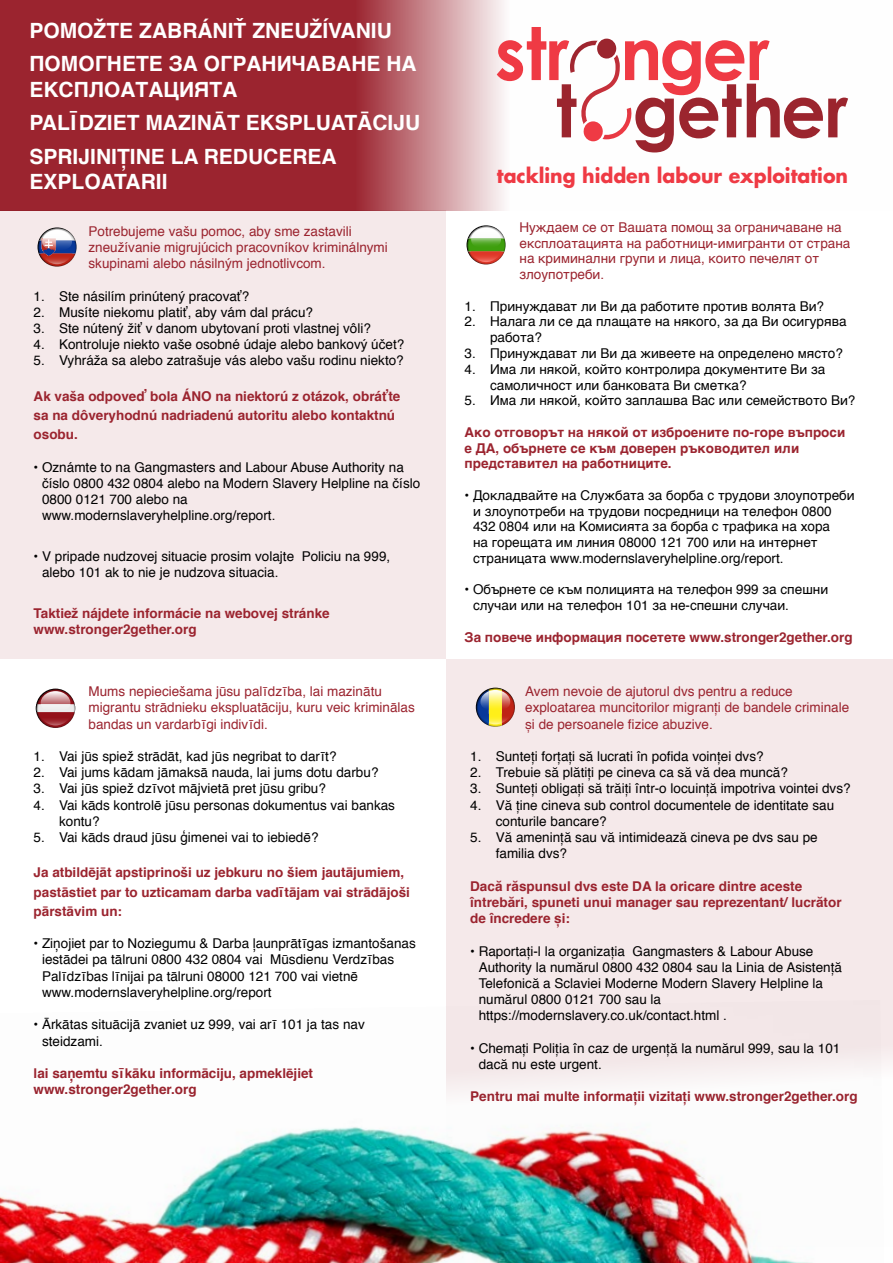
<style>
.page{position:relative;width:893px;height:1263px;background:#fff}
.page>*{position:absolute;margin:0;border:0;box-sizing:border-box;transform-origin:0 0}
.t1{font:700 21px/33.8px "Helvetica";color:#fff}
.t2{font:700 19.8px "Futura";color:#ef3a44;scale:.96 1}
.t3{font:13.5px/16.2px "Helvetica";color:#000}
.t4{font:700 13.5px/19.2px "Helvetica";color:#9b242f}
.t5{font:13.5px/16.2px "Helvetica";color:#9b242f}
</style>
<div class="page">
<div style="left:446px;top:659px;width:447px;height:587px;background:#f5e9ea"></div>
<div style="left:0;top:210px;width:445px;height:449px;background:#f5e9ea"></div>
<svg style="left:38px;top:227px;width:39px;height:40px"></svg>
<svg style="left:36px;top:689px;width:39px;height:39px"></svg>
<svg style="left:41px;top:718px;width:29px;height:7px"></svg>
<svg style="left:36px;top:691px;width:39px;height:21px"></svg>
<svg style="left:466px;top:225px;width:40px;height:39px"></svg>
<svg style="left:0;top:0;width:660px;height:210px;background:#b1565e"></svg>
<svg style="left:497px;top:27px;width:351px;height:125px"></svg>
<img style="left:0;top:1063px;width:884px;height:200px">
<svg style="left:476px;top:688px;width:39px;height:39px"></svg>
<h1 class="t1" style="left:29px;top:14px;width:389px">POMOŽTE ZABRÁNIŤ ZNEUŽÍVANIU<br>ПОМОГНЕТЕ ЗА ОГРАНИЧАВАНЕ НА</h1>
<h1 class="t1" style="left:29px;top:73px;width:392px">ЕКСПЛОАТАЦИЯТА<br>PALĪDZIET MAZINĀT EKSPLUATĀCIJU<br>SPRIJINIȚINE LA REDUCEREA</h1>
<h1 class="t1" style="left:29px;top:165px;width:140px">EXPLOATARII</h1>
<h2 class="t2" style="left:497px;top:162px;width:367px">tackling hidden labour exploitation</h2>
<p class="t5" style="left:89px;top:223px;width:301px">Potrebujeme vašu pomoc, aby sme zastavili zneužívanie migrujúcich pracovníkov kriminálnymi skupinami alebo násilným jednotlivcom.</p>
<p class="t3" style="left:34px;top:288px;width:217px">1. Ste násilím prinútený pracovať?</p>
<p class="t3" style="left:34px;top:304px;width:281px">2. Musíte niekomu platiť, aby vám dal prácu?</p>
<p class="t3" style="left:34px;top:321px;width:339px">3. Ste nútený žiť v danom ubytovaní proti vlastnej vôli?</p>
<p class="t3" style="left:34px;top:337px;width:372px">4. Kontroluje niekto vaše osobné údaje alebo bankový účet?</p>
<p class="t3" style="left:34px;top:353px;width:372px">5. Vyhráža sa alebo zatrašuje vás alebo vašu rodinu niekto?</p>
<p class="t4" style="left:34px;top:387px;width:368px">Ak vaša odpoveď bola ÁNO na niektorú z otázok, obráťte sa na dôveryhodnú nadriadenú autoritu alebo kontaktnú osobu.</p>
<p class="t3" style="left:42px;top:459px;width:380px;text-indent:-8px">• Oznámte to na Gangmasters and Labour Abuse Authority na číslo 0800 432 0804 alebo na Modern Slavery Helpline na číslo 0800 0121 700 alebo na www.modernslaveryhelpline.org/report.</p>
<p class="t3" style="left:42px;top:549px;width:350px;text-indent:-8px">• V pripade nudzovej situacie prosim volajte Policiu na 999, alebo 101 ak to nie je nudzova situacia.</p>
<p class="t4" style="left:34px;top:605px;width:298px;line-height:16.2px">Taktiež nájdete informácie na webovej stránke www.stronger2gether.org</p>
<p class="t5" style="left:89px;top:684px;width:328px">Mums nepieciešama jūsu palīdzība, lai mazinātu migrantu strādnieku ekspluatāciju, kuru veic kriminālas bandas un vardarbīgi indivīdi.</p>
<p class="t3" style="left:34px;top:749px;width:304px">1. Vai jūs spiež strādāt, kad jūs negribat to darīt?</p>
<p class="t3" style="left:34px;top:765px;width:346px">2. Vai jums kādam jāmaksā nauda, lai jums dotu darbu?</p>
<p class="t3" style="left:34px;top:781px;width:294px">3. Vai jūs spiež dzīvot mājvietā pret jūsu gribu?</p>
<p class="t3" style="left:59px;top:797px;width:337px;text-indent:-26px">4. Vai kāds kontrolē jūsu personas dokumentus vai bankas kontu?</p>
<p class="t3" style="left:34px;top:830px;width:286px">5. Vai kāds draud jūsu ģimenei vai to iebiedē?</p>
<p class="t4" style="left:34px;top:863px;width:378px">Ja atbildējāt apstiprinoši uz jebkuru no šiem jautājumiem, pastāstiet par to uzticamam darba vadītājam vai strādājoši pārstāvim un:</p>
<p class="t3" style="left:42px;top:936px;width:375px;text-indent:-8px">• Ziņojiet par to Noziegumu &amp; Darba ļaunprātīgas izmantošanas iestādei pa tālruni 0800 432 0804 vai Mūsdienu Verdzības Palīdzības līnijai pa tālruni 08000 121 700 vai vietnē www.modernslaveryhelpline.org/report</p>
<p class="t3" style="left:42px;top:1017px;width:324px;text-indent:-8px">• Ārkātas situācijā zvaniet uz 999, vai arī 101 ja tas nav steidzami.</p>
<p class="t4" style="left:34px;top:1065px;width:281px;line-height:16.2px">lai saņemtu sīkāku informāciju, apmeklējiet www.stronger2gether.org</p>
<p class="t5" style="left:519px;top:220px;width:332px;line-height:15.8px">Нуждаем се от Вашата помощ за ограничаване на експлоатацията на работници-имигранти от страна на криминални групи и лица, които печелят от злоупотреби.</p>
<p class="t3" style="left:465px;top:298px;width:361px">1. Принуждават ли Ви да работите против волята Ви?</p>
<p class="t3" style="left:490px;top:314px;width:358px;line-height:15.8px;text-indent:-26px">2. Налага ли се да плащате на някого, за да Ви осигурява работа?</p>
<p class="t3" style="left:465px;top:346px;width:380px">3. Принуждават ли Ви да живеете на определено място?</p>
<p class="t3" style="left:490px;top:361px;width:337px;line-height:15.8px;text-indent:-26px">4. Има ли някой, който контролира документите Ви за самоличност или банковата Ви сметка?</p>
<p class="t3" style="left:465px;top:393px;width:392px">5. Има ли някой, който заплашва Вас или семейството Ви?</p>
<p class="t4" style="left:465px;top:424px;width:382px;line-height:15.8px">Ако отговорът на някой от изброените по-горе въпроси е ДА, обърнете се към доверен ръководител или представител на работниците.</p>
<p class="t3" style="left:473px;top:488px;width:383px;line-height:15.8px;text-indent:-8px">• Докладвайте на Службата за борба с трудови злоупотреби и злоупотреби на трудови посредници на телефон 0800<br>432 0804 или на Комисията за борба с трафика на хора<br>на горещата им линия 08000 121 700 или на интернет страницата www.modernslaveryhelpline.org/report.</p>
<p class="t3" style="left:473px;top:582px;width:357px;line-height:15.8px;text-indent:-8px">• Обърнете се към полицията на телефон 999 за спешни случаи или на телефон 101 за не-спешни случаи.</p>
<p class="t4" style="left:465px;top:627px;width:389px">За повече информация посетете www.stronger2gether.org</p>
<p class="t5" style="left:525px;top:684px;width:326px">Avem nevoie de ajutorul dvs pentru a reduce exploatarea muncitorilor migranți de bandele criminale și de persoanele fizice abuzive.</p>
<p class="t3" style="left:470px;top:749px;width:295px">1. Sunteți forțați să lucrati în pofida voinței dvs?</p>
<p class="t3" style="left:470px;top:765px;width:319px">2. Trebuie să plătiți pe cineva ca să vă dea muncă?</p>
<p class="t3" style="left:470px;top:781px;width:382px">3. Sunteți obligați să trăiți într-o locuință impotriva vointei dvs?</p>
<p class="t3" style="left:496px;top:797px;width:340px;text-indent:-26px">4. Vă ține cineva sub control documentele de identitate sau conturile bancare?</p>
<p class="t3" style="left:496px;top:830px;width:323px;text-indent:-26px">5. Vă amenință sau vă intimidează cineva pe dvs sau pe familia dvs?</p>
<p class="t4" style="left:470px;top:878px;width:373px;line-height:16.2px">Dacă răspunsul dvs este DA la oricare dintre aceste întrebări, spuneti unui manager sau reprezentant/ lucrător de încredere și:</p>
<p class="t3" style="left:479px;top:943px;width:365px;text-indent:-8px">• Raportați-l la organizația Gangmasters &amp; Labour Abuse Authority la numărul 0800 432 0804 sau la Linia de Asistență Telefonică a Sclaviei Moderne Modern Slavery Helpline la numărul 0800 0121 700 sau la https://modernslavery.co.uk/contact.html .</p>
<p class="t3" style="left:479px;top:1040px;width:363px;text-indent:-8px">• Chemați Poliția în caz de urgență la numărul 999, sau la 101 dacă nu este urgent.</p>
<p class="t4" style="left:470px;top:1087px;width:389px">Pentru mai multe informații vizitați www.stronger2gether.org</p>
</div>
